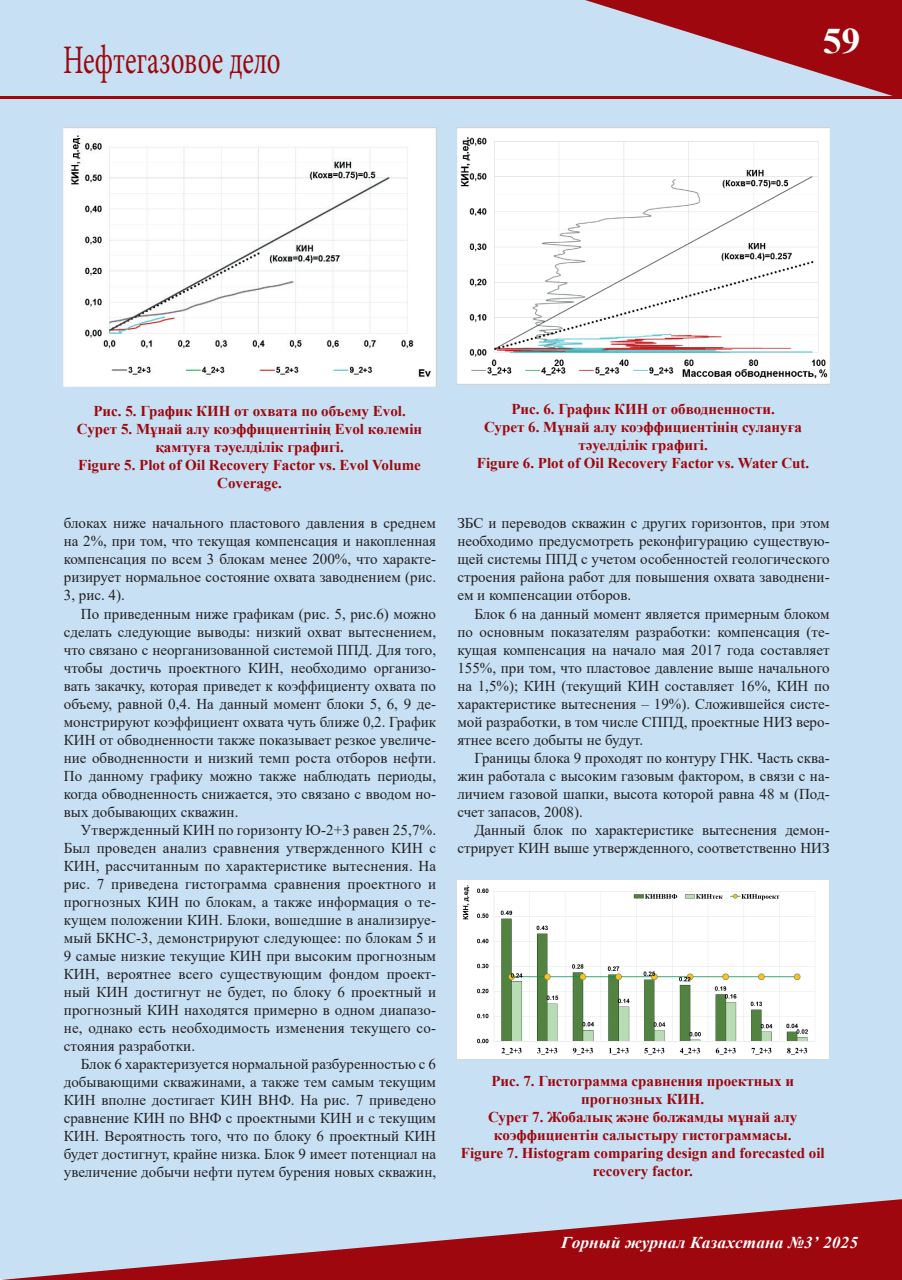
<style>
.page{position:relative;width:902px;height:1280px;background:#fff}
.page>*{position:absolute;margin:0;border:0;box-sizing:border-box;transform-origin:0 0}
.t1{font:40.5px "Minion Pro";color:#9d070d;scale:.67 1}
.t2{font:700 36px "Times New Roman";color:#fff;scale:1.05 1}
.t3{font:italic 700 16.5px "Times New Roman";letter-spacing:.005em;color:#fff;scale:1.05 1}
.t4{font:15px/18px "Times New Roman";color:#231f20;text-align:justify}
.t5{font:700 15px/18px "Times New Roman";color:#9d070d;text-align:center}
</style>
<div class="page">
<div style="left:1px;top:1px;width:900px;height:1278px;background:#c7e0f3"></div>
<svg style="left:585px;top:0;width:316px;height:96px"></svg>
<svg style="left:0;top:1199px;width:901px;height:81px"></svg>
<hr style="left:1px;top:96px;width:900px;height:3px;background:#9d070d">
<img style="left:63px;top:128px;width:373px;height:259px">
<img style="left:457px;top:128px;width:372px;height:256px">
<img style="left:456px;top:880px;width:372px;height:179px">
<h1 class="t1" style="left:63px;top:33px;width:326px">Нефтегазовое дело</h1>
<h2 class="t2" style="left:822px;top:15px;width:38px">59</h2>
<p class="t5" style="left:77px;top:402px;width:346px">Рис. 5. График КИН от охвата по объему Evol.<br>Сурет 5. Мұнай алу коэффициентінің Evol көлемін қамтуға тәуелділік графигі.<br>Figure 5. Plot of Oil Recovery Factor vs. Evol Volume Coverage.</p>
<p class="t5" style="left:477px;top:399px;width:334px">Рис. 6. График КИН от обводненности.<br>Сурет 6. Мұнай алу коэффициентінің сулануға тәуелділік графигі.<br>Figure 6. Plot of Oil Recovery Factor vs. Water Cut.</p>
<p class="t4" style="left:64px;top:514px;width:374px">блоках ниже начального пластового давления в среднем на 2%, при том, что текущая компенсация и накопленная компенсация по всем 3 блокам менее 200%, что характе&shy;ризирует нормальное состояние охвата заводнением (рис.<br>3, рис. 4).</p>
<p class="t4" style="left:64px;top:604px;width:374px;text-indent:17px">По приведенным ниже графикам (рис. 5, рис.6) можно сделать следующие выводы: низкий охват вытеснением, что связано с неорганизованной системой ППД. Для того, чтобы достичь проектного КИН, необходимо организо&shy;вать закачку, которая приведет к коэффициенту охвата по объему, равной 0,4. На данный момент блоки 5, 6, 9 де&shy;монстрируют коэффициент охвата чуть ближе 0,2. График КИН от обводненности также показывает резкое увеличе&shy;ние обводненности и низкий темп роста отборов нефти.<br>По данному графику можно также наблюдать периоды, когда обводненность снижается, это связано с вводом но&shy;вых добывающих скважин.</p>
<p class="t4" style="left:64px;top:820px;width:374px;text-indent:17px">Утвержденный КИН по горизонту Ю-2+3 равен 25,7%.<br>Был проведен анализ сравнения утвержденного КИН с КИН, рассчитанным по характеристике вытеснения. На рис. 7 приведена гистограмма сравнения проектного и прогнозных КИН по блокам, а также информация о те&shy;кущем положении КИН. Блоки, вошедшие в анализируе&shy;мый БКНС-3, демонстрируют следующее: по блокам 5 и 9 самые низкие текущие КИН при высоким прогнозным КИН, вероятнее всего существующим фондом проект&shy;ный КИН достигнут не будет, по блоку 6 проектный и прогнозный КИН находятся примерно в одном диапазо&shy;не, однако есть необходимость изменения текущего со&shy;стояния разработки.</p>
<p class="t4" style="left:64px;top:1054px;width:374px;text-indent:17px">Блок 6 характеризуется нормальной разбуренностью с 6 добывающими скважинами, а также тем самым текущим КИН вполне достигает КИН ВНФ. На рис. 7 приведено сравнение КИН по ВНФ с проектными КИН и с текущим КИН. Вероятность того, что по блоку 6 проектный КИН будет достигнут, крайне низка. Блок 9 имеет потенциал на увеличение добычи нефти путем бурения новых скважин,</p>
<p class="t4" style="left:457px;top:514px;width:374px">ЗБС и переводов скважин с других горизонтов, при этом необходимо предусмотреть реконфигурацию существую&shy;щей системы ППД с учетом особенностей геологического строения района работ для повышения охвата заводнени&shy;ем и компенсации отборов.</p>
<p class="t4" style="left:457px;top:604px;width:374px;text-indent:17px">Блок 6 на данный момент является примерным блоком по основным показателям разработки: компенсация (те&shy;кущая компенсация на начало мая 2017 года составляет 155%, при том, что пластовое давление выше начального на 1,5%); КИН (текущий КИН составляет 16%, КИН по характеристике вытеснения – 19%). Сложившейся систе&shy;мой разработки, в том числе СППД, проектные НИЗ веро&shy;ятнее всего добыты не будут.</p>
<p class="t4" style="left:457px;top:748px;width:374px;text-indent:17px">Границы блока 9 проходят по контуру ГНК. Часть сква&shy;жин работала с высоким газовым фактором, в связи с на&shy;личием газовой шапки, высота которой равна 48 м (Под&shy;счет запасов, 2008).</p>
<p class="t4" style="left:457px;top:820px;width:374px;text-align:right">Данный блок по характеристике вытеснения демон&shy;стрирует КИН выше утвержденного, соответственно НИЗ</p>
<p class="t5" style="left:461px;top:1072px;width:365px">Рис. 7. Гистограмма сравнения проектных и прогнозных КИН.<br>Сурет 7. Жобалық және болжамды мұнай алу коэффициентін салыстыру гистограммасы.<br>Figure 7. Histogram comparing design and forecasted oil recovery factor.</p>
<p class="t3" style="left:561px;top:1231px;width:284px">Горный журнал Казахстана №3’ 2025</p>
</div>
